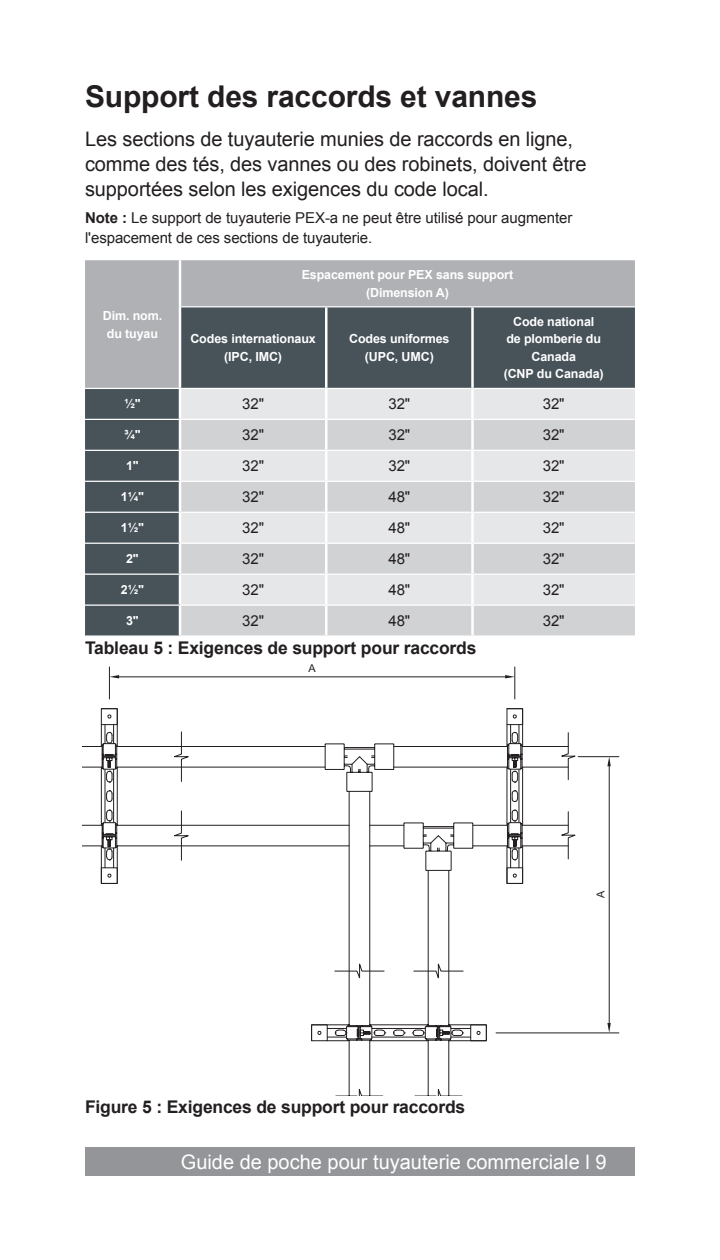
<style>
.page{position:relative;width:720px;height:1260px;background:#fff}
.page>*{position:absolute;margin:0;border:0;box-sizing:border-box;transform-origin:0 0}
.t1{font:700 30px "Arial";letter-spacing:-.005em;color:#231f20}
.t2{font:20px/25px "Arial";letter-spacing:-.005em;color:#231f20}
.t3{font:20px "Arial";color:#fff}
.t4{font:700 17.5px "Arial";letter-spacing:-.01em;color:#231f20}
.t5{font:15px/20px "Arial";letter-spacing:-.005em;color:#231f20}
.t6{font:700 12.5px/17.5px "Arial";letter-spacing:-.01em;color:#fff;text-align:center}
.t7{font:10.75px "Arial";color:#231f20}
.s1{font-weight:700}
</style>
<div class="page">
<div style="left:85px;top:1148px;width:550px;height:28px;background:#939598"></div>
<div style="left:85px;top:260px;width:550px;height:47px;background:#b0b1b5"></div>
<svg style="left:85px;top:307px;width:550px;height:328px;background:#545e65"></svg>
<div style="left:181px;top:389px;width:454px;height:30px;background:#e6e7e9"></div>
<svg style="left:181px;top:420px;width:454px;height:215px;background:#dadbdd"></svg>
<hr style="left:179px;top:260px;width:2px;height:47px;background:#fff">
<hr style="left:179px;top:307px;width:2px;height:81px;background:#fff">
<hr style="left:325px;top:307px;width:3px;height:81px;background:#fff">
<hr style="left:471px;top:307px;width:3px;height:81px;background:#fff">
<hr style="left:179px;top:389px;width:2px;height:30px;background:#fff">
<hr style="left:325px;top:389px;width:3px;height:30px;background:#fff">
<hr style="left:471px;top:389px;width:3px;height:30px;background:#fff">
<hr style="left:179px;top:420px;width:2px;height:30px;background:#fff">
<hr style="left:325px;top:420px;width:3px;height:30px;background:#fff">
<hr style="left:471px;top:420px;width:3px;height:30px;background:#fff">
<hr style="left:179px;top:451px;width:2px;height:30px;background:#fff">
<hr style="left:325px;top:451px;width:3px;height:30px;background:#fff">
<hr style="left:471px;top:451px;width:3px;height:30px;background:#fff">
<hr style="left:179px;top:482px;width:2px;height:30px;background:#fff">
<hr style="left:325px;top:482px;width:3px;height:30px;background:#fff">
<hr style="left:471px;top:482px;width:3px;height:30px;background:#fff">
<hr style="left:179px;top:513px;width:2px;height:30px;background:#fff">
<hr style="left:325px;top:513px;width:3px;height:30px;background:#fff">
<hr style="left:471px;top:513px;width:3px;height:30px;background:#fff">
<hr style="left:179px;top:544px;width:2px;height:30px;background:#fff">
<hr style="left:325px;top:544px;width:3px;height:30px;background:#fff">
<hr style="left:471px;top:544px;width:3px;height:30px;background:#fff">
<hr style="left:179px;top:575px;width:2px;height:30px;background:#fff">
<hr style="left:325px;top:575px;width:3px;height:30px;background:#fff">
<hr style="left:471px;top:575px;width:3px;height:30px;background:#fff">
<hr style="left:179px;top:606px;width:2px;height:29px;background:#fff">
<hr style="left:325px;top:606px;width:3px;height:29px;background:#fff">
<hr style="left:471px;top:606px;width:3px;height:29px;background:#fff">
<hr style="left:181px;top:306px;width:145px;height:1px;background:#fff">
<hr style="left:326px;top:306px;width:146px;height:1px;background:#fff">
<hr style="left:472px;top:306px;width:163px;height:1px;background:#fff">
<hr style="left:85px;top:388px;width:95px;height:1px;background:#fff">
<hr style="left:180px;top:388px;width:146px;height:1px;background:#fff">
<hr style="left:326px;top:388px;width:146px;height:1px;background:#fff">
<hr style="left:472px;top:388px;width:163px;height:1px;background:#fff">
<hr style="left:85px;top:419px;width:95px;height:1px;background:#fff">
<hr style="left:180px;top:419px;width:146px;height:1px;background:#fff">
<hr style="left:326px;top:419px;width:146px;height:1px;background:#fff">
<hr style="left:472px;top:419px;width:163px;height:1px;background:#fff">
<hr style="left:85px;top:450px;width:95px;height:1px;background:#fff">
<hr style="left:180px;top:450px;width:146px;height:1px;background:#fff">
<hr style="left:326px;top:450px;width:146px;height:1px;background:#fff">
<hr style="left:472px;top:450px;width:163px;height:1px;background:#fff">
<hr style="left:85px;top:481px;width:95px;height:1px;background:#fff">
<hr style="left:180px;top:481px;width:146px;height:1px;background:#fff">
<hr style="left:326px;top:481px;width:146px;height:1px;background:#fff">
<hr style="left:472px;top:481px;width:163px;height:1px;background:#fff">
<hr style="left:85px;top:512px;width:95px;height:1px;background:#fff">
<hr style="left:180px;top:512px;width:146px;height:1px;background:#fff">
<hr style="left:326px;top:512px;width:146px;height:1px;background:#fff">
<hr style="left:472px;top:512px;width:163px;height:1px;background:#fff">
<hr style="left:85px;top:543px;width:95px;height:1px;background:#fff">
<hr style="left:180px;top:543px;width:146px;height:1px;background:#fff">
<hr style="left:326px;top:543px;width:146px;height:1px;background:#fff">
<hr style="left:472px;top:543px;width:163px;height:1px;background:#fff">
<hr style="left:85px;top:574px;width:95px;height:1px;background:#fff">
<hr style="left:180px;top:574px;width:146px;height:1px;background:#fff">
<hr style="left:326px;top:574px;width:146px;height:1px;background:#fff">
<hr style="left:472px;top:574px;width:163px;height:1px;background:#fff">
<hr style="left:85px;top:605px;width:95px;height:1px;background:#fff">
<hr style="left:180px;top:605px;width:146px;height:1px;background:#fff">
<hr style="left:326px;top:605px;width:146px;height:1px;background:#fff">
<hr style="left:472px;top:605px;width:163px;height:1px;background:#fff">
<div style="left:101px;top:708px;width:17px;height:17px;border:1px solid #231f20"></div>
<svg style="left:101px;top:714px;width:8px;height:18px"></svg>
<div style="left:507px;top:708px;width:16px;height:17px;border:1px solid #231f20"></div>
<svg style="left:506px;top:714px;width:17px;height:18px"></svg>
<svg style="left:311px;top:1041px;width:139px;height:54px"></svg>
<div style="left:311px;top:1024px;width:17px;height:17px;border:1px solid #231f20"></div>
<svg style="left:317px;top:1034px;width:170px;height:8px"></svg>
<svg style="left:83px;top:732px;width:537px;height:302px"></svg>
<svg style="left:607px;top:757px;width:4px;height:9px"></svg>
<svg style="left:607px;top:1023px;width:4px;height:10px"></svg>
<hr style="left:119px;top:676px;width:386px;height:1px;background:#231f20">
<hr style="left:514px;top:667px;width:1px;height:32px;background:#231f20">
<hr style="left:109px;top:667px;width:1px;height:32px;background:#231f20">
<svg style="left:109px;top:675px;width:10px;height:3px"></svg>
<svg style="left:505px;top:675px;width:10px;height:3px"></svg>
<svg style="left:170px;top:731px;width:294px;height:252px"></svg>
<h1 class="t1" style="left:85px;top:76px;width:454px">Support des raccords et vannes</h1>
<h2 class="t2" style="left:85px;top:127px;width:503px">Les sections de tuyauterie munies de raccords en ligne, comme des tés, des vannes ou des robinets, doivent être supportées selon les exigences du code local.</h2>
<p class="t5" style="left:85px;top:208px;width:489px"><span class="s1">Note :</span> Le support de tuyauterie PEX-a ne peut être utilisé pour augmenter l'espacement de ces sections de tuyauterie.</p>
<p class="t6" style="left:103px;top:307px;width:61px">Dim. nom. du tuyau</p>
<p class="t6" style="left:302px;top:267px;width:213px">Espacement pour PEX sans support (Dimension A)</p>
<p class="t6" style="left:190px;top:331px;width:127px">Codes internationaux (IPC, IMC)</p>
<p class="t6" style="left:349px;top:331px;width:102px">Codes uniformes (UPC, UMC)</p>
<p class="t6" style="left:504px;top:313px;width:102px">Code national<br>de plomberie du<br>Canada<br>(CNP du Canada)</p>
<p class="t6" style="left:124px;top:396px;width:18px">½"</p>
<p class="t5" style="left:242px;top:394px;width:23px">32"</p>
<p class="t5" style="left:388px;top:394px;width:23px">32"</p>
<p class="t5" style="left:543px;top:394px;width:23px">32"</p>
<p class="t6" style="left:124px;top:427px;width:18px">¾"</p>
<p class="t5" style="left:242px;top:425px;width:23px">32"</p>
<p class="t5" style="left:388px;top:425px;width:23px">32"</p>
<p class="t5" style="left:543px;top:425px;width:23px">32"</p>
<p class="t6" style="left:126px;top:458px;width:14px">1"</p>
<p class="t5" style="left:242px;top:456px;width:23px">32"</p>
<p class="t5" style="left:388px;top:456px;width:23px">32"</p>
<p class="t5" style="left:543px;top:456px;width:23px">32"</p>
<p class="t6" style="left:121px;top:489px;width:25px">1¼"</p>
<p class="t5" style="left:242px;top:487px;width:23px">32"</p>
<p class="t5" style="left:388px;top:487px;width:23px">48"</p>
<p class="t5" style="left:543px;top:487px;width:23px">32"</p>
<p class="t6" style="left:121px;top:520px;width:25px">1½"</p>
<p class="t5" style="left:242px;top:518px;width:23px">32"</p>
<p class="t5" style="left:388px;top:518px;width:23px">48"</p>
<p class="t5" style="left:543px;top:518px;width:23px">32"</p>
<p class="t6" style="left:126px;top:550px;width:14px">2"</p>
<p class="t5" style="left:242px;top:549px;width:23px">32"</p>
<p class="t5" style="left:388px;top:549px;width:23px">48"</p>
<p class="t5" style="left:543px;top:549px;width:23px">32"</p>
<p class="t6" style="left:121px;top:581px;width:25px">2½"</p>
<p class="t5" style="left:242px;top:580px;width:23px">32"</p>
<p class="t5" style="left:388px;top:580px;width:23px">48"</p>
<p class="t5" style="left:543px;top:580px;width:23px">32"</p>
<p class="t6" style="left:126px;top:612px;width:14px">3"</p>
<p class="t5" style="left:242px;top:611px;width:23px">32"</p>
<p class="t5" style="left:388px;top:611px;width:23px">48"</p>
<p class="t5" style="left:543px;top:611px;width:23px">32"</p>
<p class="t4" style="left:85px;top:636px;width:393px">Tableau 5 : Exigences de support pour raccords</p>
<p class="t7" style="left:308px;top:661px;width:9px">A</p>
<p class="t4" style="left:85px;top:1095px;width:382px">Figure 5 : Exigences de support pour raccords</p>
<p class="t7" style="left:594px;top:898px;width:9px;rotate:-90deg">A</p>
<h2 class="t3" style="left:181px;top:1149px;width:427px">Guide de poche pour tuyauterie commerciale l 9</h2>
</div>
